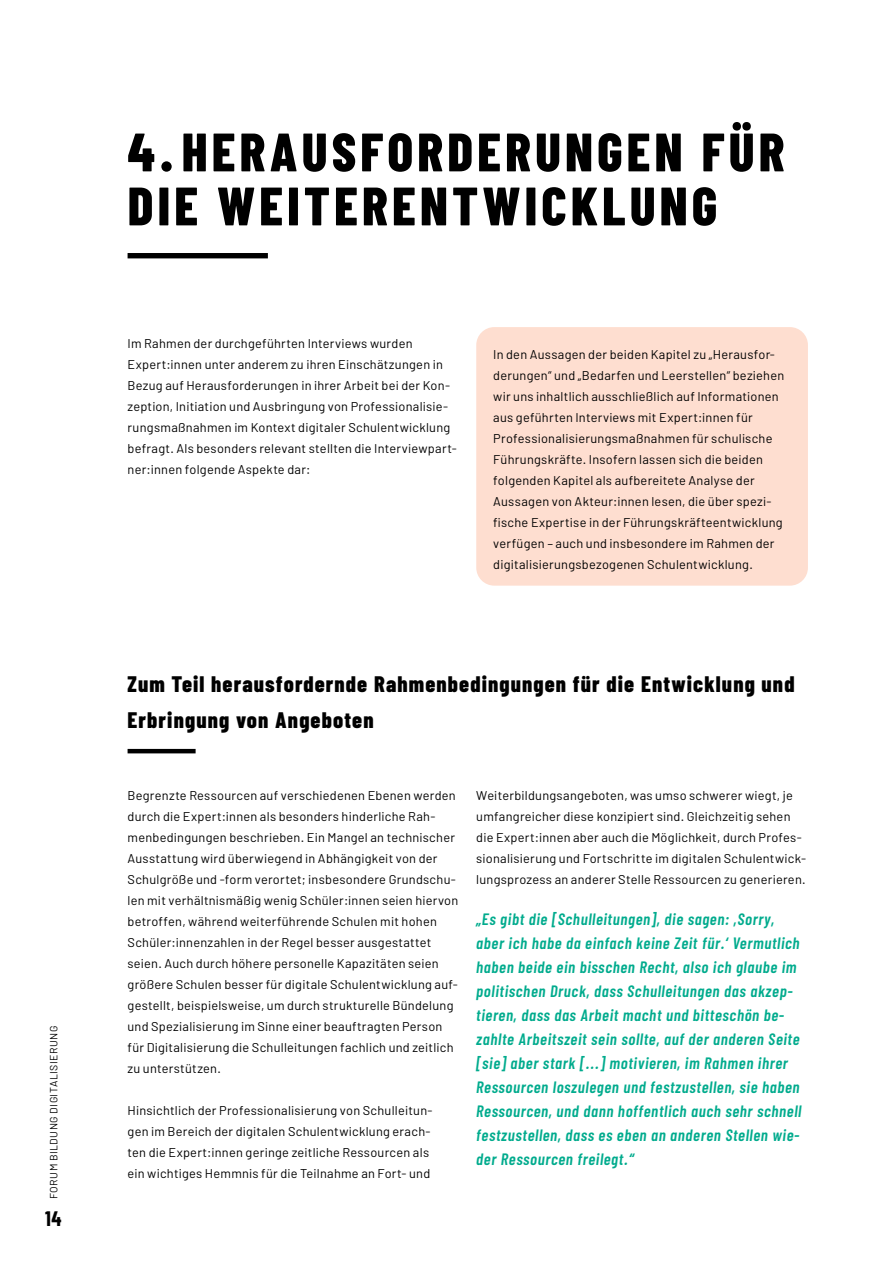
<style>
.page{position:relative;width:893px;height:1263px;background:#fff}
.page>*{position:absolute;margin:0;border:0;box-sizing:border-box;transform-origin:0 0}
.t1{font:800 54px/54px "Barlow Condensed";letter-spacing:.075em;color:#000}
.t2{font:800 22.5px/36px "Barlow Condensed";letter-spacing:.05em;color:#000}
.t3{font:700 21px "Barlow Condensed";color:#000}
.t4{font:italic 600 16.5px/24px "Barlow Condensed";letter-spacing:.04em;color:#00ab8d}
.t5{font:12.75px/21px "Barlow";letter-spacing:.02em;color:#000}
.t6{font:10.5px "Barlow";letter-spacing:.05em;color:#000}
</style>
<div class="page">
<div style="left:128px;top:253px;width:140px;height:5px;background:#000"></div>
<hr style="left:128px;top:749px;width:68px;height:4px;background:#000">
<div style="left:476px;top:327px;width:332px;height:259px;background:#feded0;border-radius:18px"></div>
<p class="t6" style="left:47px;top:1199px;width:175px;rotate:-90deg">FORUM BILDUNG DIGITALISIERUNG</p>
<h3 class="t3" style="left:45px;top:1205px;width:18px">14</h3>
<h1 class="t1" style="left:128px;top:124px;width:658px">4.HERAUSFORDERUNGEN FÜR<br>DIE WEITERENTWICKLUNG</h1>
<p class="t5" style="left:128px;top:333px;width:331px">Im Rahmen der durchgeführten Interviews wurden Expert:innen unter anderem zu ihren Einschätzungen in Bezug auf Herausforderungen in ihrer Arbeit bei der Kon&shy;zeption, Initiation und Ausbringung von Professionalisie&shy;rungsmaßnahmen im Kontext digitaler Schulentwicklung befragt. Als besonders relevant stellten die Interviewpart&shy;ner:innen folgende Aspekte dar:</p>
<p class="t5" style="left:493px;top:343px;width:292px">In den Aussagen der beiden Kapitel zu „Herausfor&shy;derungen“ und „Bedarfen und Leerstellen“ beziehen wir uns inhaltlich ausschließlich auf Informationen aus geführten Interviews mit Expert:innen für Professionalisierungsmaßnahmen für schulische Führungskräfte. Insofern lassen sich die beiden folgenden Kapitel als aufbereitete Analyse der Aussagen von Akteur:innen lesen, die über spezi&shy;fische Expertise in der Führungskräfteentwicklung verfügen – auch und insbesondere im Rahmen der digitalisierungsbezogenen Schulentwicklung.</p>
<h2 class="t2" style="left:128px;top:665px;width:668px">Zum Teil herausfordernde Rahmenbedingungen für die Entwicklung und<br>Erbringung von Angeboten</h2>
<p class="t5" style="left:128px;top:784px;width:332px">Begrenzte Ressourcen auf verschiedenen Ebenen werden durch die Expert:innen als besonders hinderliche Rah&shy;menbedingungen beschrieben. Ein Mangel an technischer Ausstattung wird überwiegend in Abhängigkeit von der Schulgröße und -form verortet; insbesondere Grundschu&shy;len mit verhältnismäßig wenig Schüler:innen seien hiervon betroffen, während weiterführende Schulen mit hohen Schüler:innenzahlen in der Regel besser ausgestattet seien. Auch durch höhere personelle Kapazitäten seien größere Schulen besser für digitale Schulentwicklung auf&shy;gestellt, beispielsweise, um durch strukturelle Bündelung und Spezialisierung im Sinne einer beauftragten Person für Digitalisierung die Schulleitungen fachlich und zeitlich zu unterstützen.</p>
<p class="t5" style="left:128px;top:1099px;width:307px">Hinsichtlich der Professionalisierung von Schulleitun&shy;gen im Bereich der digitalen Schulentwicklung erach&shy;ten die Expert:innen geringe zeitliche Ressourcen als ein wichtiges Hemmnis für die Teilnahme an Fort- und</p>
<p class="t5" style="left:476px;top:784px;width:331px">Weiterbildungsangeboten, was umso schwerer wiegt, je umfangreicher diese konzipiert sind. Gleichzeitig sehen die Expert:innen aber auch die Möglichkeit, durch Profes&shy;sionalisierung und Fortschritte im digitalen Schulentwick&shy;lungsprozess an anderer Stelle Ressourcen zu generieren.</p>
<p class="t4" style="left:476px;top:906px;width:327px">„Es gibt die [Schulleitungen], die sagen: ,Sorry, aber ich habe da einfach keine Zeit für.‘ Vermutlich haben beide ein bisschen Recht, also ich glaube im politischen Druck, dass Schulleitungen das akzep&shy;tieren, dass das Arbeit macht und bitteschön be&shy;zahlte Arbeitszeit sein sollte, auf der anderen Seite [sie] aber stark [...] motivieren, im Rahmen ihrer Ressourcen loszulegen und festzustellen, sie haben Ressourcen, und dann hoffentlich auch sehr schnell festzustellen, dass es eben an anderen Stellen wie&shy;der Ressourcen freilegt.“</p>
</div>
